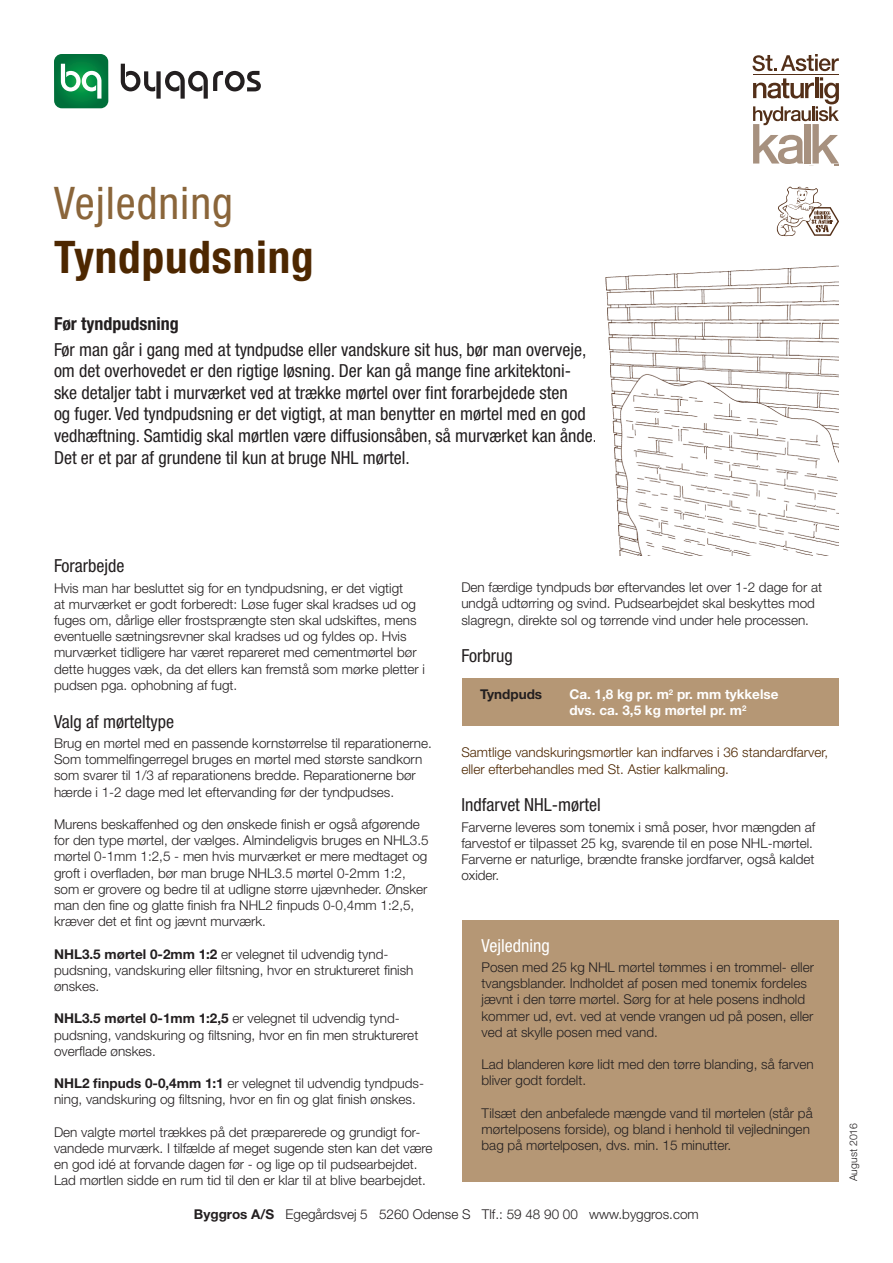
<style>
.page{position:relative;width:893px;height:1263px;background:#fff}
.page>*{position:absolute;margin:0;border:0;box-sizing:border-box;transform-origin:0 0}
.titel_30_pkt{font:700 condensed 45px "Helvetica Neue LT Std";letter-spacing:.02em;color:#4d2700}
.Titel_lys{font:condensed 45px "Helvetica Neue LT Std";letter-spacing:.02em;color:#8a653a}
.mlm_overskrift{font:condensed 18px/21.6px "Helvetica Neue LT Std";color:#231f20}
.mlm_overskrift-2{font:700 condensed 18px "Helvetica Neue LT Std";color:#231f20}
.mlm_overskrift-3{font:condensed 18px "Helvetica Neue LT Std";color:#fff}
.brødtekst{font:300 13.5px/16.2px "Helvetica Neue LT Std";color:#231f20}
.brødtekst-2{font:300 13.5px/16.2px "Helvetica Neue LT Std";color:#4d2700}
.brødtekst_hvid{font:300 13.5px "Helvetica Neue LT Std";color:#231f20}
.Brødtekst_fed{font:700 13.5px "Helvetica Neue LT Std";color:#fff}
.Brødtekst_fed-2{font:700 13.5px "Helvetica Neue LT Std";color:#231f20}
.brødtekst-3{font:300 10.5px "Helvetica Neue LT Std";color:#231f20}
.s1{font-weight:700}
</style>
<div class="page">
<div style="left:463px;top:921px;width:376px;height:261px;background:#b59775"></div>
<div style="left:462px;top:678px;width:376px;height:47px;background:#b59775"></div>
<svg style="left:54px;top:54px;width:54px;height:54px;background:#319562"></svg>
<svg style="left:121px;top:64px;width:140px;height:35px"></svg>
<hr style="left:753px;top:74px;width:86px;height:1px;background:#532f18">
<svg style="left:752px;top:54px;width:87px;height:17px"></svg>
<svg style="left:753px;top:77px;width:86px;height:89px"></svg>
<svg style="left:777px;top:186px;width:62px;height:50px"></svg>
<img style="left:605px;top:265px;width:234px;height:291px">
<p class="Titel_lys" style="left:54px;top:177px;width:180px">Vejledning</p>
<p class="titel_30_pkt" style="left:54px;top:229px;width:261px">Tyndpudsning</p>
<p class="mlm_overskrift-2" style="left:54px;top:312px;width:126px">Før tyndpudsning</p>
<p class="mlm_overskrift" style="left:54px;top:338px;width:545px">Før man går i gang med at tyndpudse eller vandskure sit hus, bør man overveje, om det overhovedet er den rigtige løsning. Der kan gå mange fine arkitektoni&shy;ske detaljer tabt i murværket ved at trække mørtel over fint forarbejdede sten<br>og fuger. Ved tyndpudsning er det vigtigt, at man benytter en mørtel med en god vedhæftning. Samtidig skal mørtlen være diffusionsåben, så murværket kan ånde.<br>Det er et par af grundene til kun at bruge NHL mørtel.</p>
<p class="mlm_overskrift" style="left:54px;top:555px;width:72px">Forarbejde</p>
<p class="brødtekst" style="left:54px;top:579px;width:373px">Hvis man har besluttet sig for en tyndpudsning, er det vigtigt<br>at murværket er godt forberedt: Løse fuger skal kradses ud og fuges om, dårlige eller frostsprængte sten skal udskiftes, mens eventuelle sætningsrevner skal kradses ud og fyldes op. Hvis murværket tidligere har været repareret med cementmørtel bør dette hugges væk, da det ellers kan fremstå som mørke pletter i pudsen pga. ophobning af fugt.</p>
<p class="mlm_overskrift" style="left:54px;top:710px;width:122px">Valg af mørteltype</p>
<p class="brødtekst" style="left:54px;top:735px;width:379px">Brug en mørtel med en passende kornstørrelse til reparationerne.</p>
<p class="brødtekst" style="left:54px;top:751px;width:370px">Som tommelfingerregel bruges en mørtel med største sandkorn</p>
<p class="brødtekst" style="left:54px;top:767px;width:363px">som svarer til 1/3 af reparationens bredde. Reparationerne bør</p>
<p class="brødtekst" style="left:54px;top:783px;width:342px">hærde i 1-2 dage med let eftervanding før der tyndpudses.</p>
<p class="brødtekst" style="left:54px;top:816px;width:367px">Murens beskaffenhed og den ønskede finish er også afgørende</p>
<p class="brødtekst" style="left:54px;top:832px;width:376px">for den type mørtel, der vælges. Almindeligvis bruges en NHL3.5</p>
<p class="brødtekst" style="left:54px;top:848px;width:375px">mørtel 0-1mm 1:2,5 - men hvis murværket er mere medtaget og</p>
<p class="brødtekst" style="left:54px;top:864px;width:375px">groft i overfladen, bør man bruge NHL3.5 mørtel 0-2mm 1:2, som er grovere og bedre til at udligne større ujævnheder. Ønsker man den fine og glatte finish fra NHL2 finpuds 0-0,4mm 1:2,5, kræver det et fint og jævnt murværk.</p>
<p class="brødtekst" style="left:54px;top:945px;width:361px"><span class="s1">NHL3.5 mørtel 0-2mm 1:2</span> er velegnet til udvendig tynd&shy;pudsning, vandskuring eller filtsning, hvor en struktureret finish ønskes.</p>
<p class="brødtekst" style="left:54px;top:1010px;width:366px"><span class="s1">NHL3.5 mørtel 0-1mm 1:2,5</span> er velegnet til udvendig tynd&shy;pudsning, vandskuring og filtsning, hvor en fin men struktureret overflade ønskes.</p>
<p class="brødtekst" style="left:54px;top:1075px;width:372px"><span class="s1">NHL2 finpuds 0-0,4mm 1:1</span> er velegnet til udvendig tyndpuds&shy;ning, vandskuring og filtsning, hvor en fin og glat finish ønskes.</p>
<p class="brødtekst" style="left:54px;top:1124px;width:380px">Den valgte mørtel trækkes på det præparerede og grundigt for&shy;vandede murværk. I tilfælde af meget sugende sten kan det være en god idé at forvande dagen før - og lige op til pudsearbejdet.<br>Lad mørtlen sidde en rum tid til den er klar til at blive bearbejdet.</p>
<p class="brødtekst" style="left:461px;top:579px;width:362px">Den færdige tyndpuds bør eftervandes let over 1-2 dage for at undgå udtørring og svind. Pudsearbejdet skal beskyttes mod slagregn, direkte sol og tørrende vind under hele processen.</p>
<p class="mlm_overskrift" style="left:461px;top:645px;width:53px">Forbrug</p>
<p class="Brødtekst_fed-2" style="left:480px;top:686px;width:64px">Tyndpuds</p>
<p class="Brødtekst_fed" style="left:569px;top:686px;width:211px">Ca. 1,8 kg pr. m<sup>2</sup> pr. mm tykkelse</p>
<p class="Brødtekst_fed" style="left:569px;top:702px;width:179px">dvs. ca. 3,5 kg mørtel pr. m<sup>2</sup></p>
<p class="brødtekst-2" style="left:461px;top:744px;width:368px">Samtlige vandskuringsmørtler kan indfarves i 36 standardfarver, eller efterbehandles med St. Astier kalkmaling.</p>
<p class="mlm_overskrift" style="left:461px;top:794px;width:141px">Indfarvet NHL-mørtel</p>
<p class="brødtekst" style="left:461px;top:819px;width:356px">Farverne leveres som tonemix i små poser, hvor mængden af farvestof er tilpasset 25 kg, svarende til en pose NHL-mørtel.<br>Farverne er naturlige, brændte franske jordfarver, også kaldet oxider.</p>
<p class="mlm_overskrift-3" style="left:482px;top:935px;width:70px">Vejledning</p>
<p class="brødtekst" style="left:482px;top:959px;width:334px">Posen med 25 kg NHL mørtel tømmes i en trommel- eller tvangsblander. Indholdet af posen med tonemix fordeles</p>
<p class="brødtekst" style="left:482px;top:991px;width:325px">jævnt i den tørre mørtel. Sørg for at hele posens indhold</p>
<p class="brødtekst" style="left:482px;top:1007px;width:333px">kommer ud, evt. ved at vende vrangen ud på posen, eller</p>
<p class="brødtekst" style="left:482px;top:1024px;width:178px">ved at skylle posen med vand.</p>
<p class="brødtekst" style="left:482px;top:1056px;width:334px">Lad blanderen køre lidt med den tørre blanding, så farven</p>
<p class="brødtekst" style="left:482px;top:1072px;width:106px">bliver godt fordelt.</p>
<p class="brødtekst" style="left:482px;top:1105px;width:333px">Tilsæt den anbefalede mængde vand til mørtelen (står på</p>
<p class="brødtekst" style="left:482px;top:1121px;width:330px">mørtelposens forside), og bland i henhold til vejledningen</p>
<p class="brødtekst" style="left:482px;top:1137px;width:251px">bag på mørtelposen, dvs. min. 15 minutter.</p>
<p class="brødtekst_hvid" style="left:194px;top:1206px;width:506px"><span class="s1">Byggros A/S</span> Egegårdsvej 5 5260 Odense S Tlf.: 59 48 90 00 www.byggros.com</p>
<p class="brødtekst-3" style="left:847px;top:1181px;width:60px;rotate:-90deg">August 2016</p>
</div>
